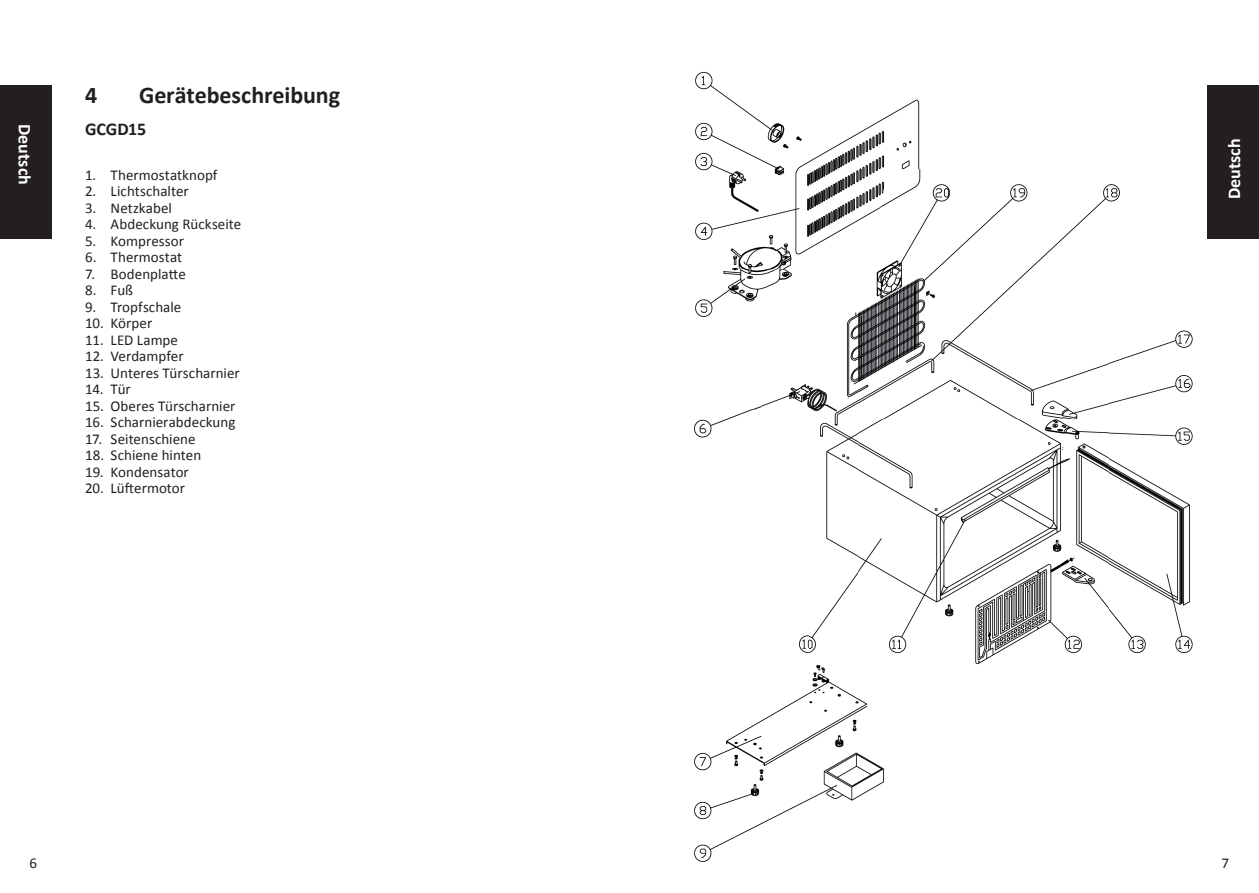
<style>
.page{position:relative;width:1259px;height:893px;background:#fff}
.page>*{position:absolute;margin:0;border:0;box-sizing:border-box;transform-origin:0 0}
.t1{font:700 24px "Calibri";letter-spacing:-.005em;color:#231f20}
.t2{font:700 18px "Calibri";color:#fff}
.t3{font:700 18px "Calibri";letter-spacing:-.005em;color:#231f20}
.t4{font:15px "Calibri";letter-spacing:.005em;color:#231f20}
</style>
<div class="page">
<div style="left:1208px;top:85px;width:51px;height:153px;background:#231f20"></div>
<div style="left:0;top:85px;width:51px;height:153px;background:#231f20"></div>
<img style="left:859px;top:169px;width:349px;height:495px">
<img style="left:809px;top:312px;width:50px;height:341px">
<img style="left:766px;top:384px;width:43px;height:24px">
<img style="left:799px;top:635px;width:10px;height:18px">
<img style="left:694px;top:410px;width:56px;height:28px">
<img style="left:750px;top:404px;width:16px;height:7px">
<img style="left:694px;top:669px;width:190px;height:193px">
<img style="left:816px;top:663px;width:61px;height:6px">
<img style="left:695px;top:71px;width:222px;height:199px">
<img style="left:917px;top:99px;width:3px;height:70px">
<img style="left:695px;top:269px;width:140px;height:54px">
<img style="left:870px;top:169px;width:64px;height:84px">
<p class="t2" style="left:37px;top:124px;width:62px;rotate:90deg">Deutsch</p>
<h1 class="t1" style="left:85px;top:78px;width:14px">4</h1>
<h1 class="t1" style="left:139px;top:78px;width:203px">Gerätebeschreibung</h1>
<p class="t3" style="left:85px;top:116px;width:63px">GCGD15</p>
<p class="t4" style="left:85px;top:164px;width:134px">1. Thermostatknopf</p>
<p class="t4" style="left:85px;top:181px;width:105px">2. Lichtschalter</p>
<p class="t4" style="left:85px;top:197px;width:88px">3. Netzkabel</p>
<p class="t4" style="left:85px;top:214px;width:158px">4. Abdeckung Rückseite</p>
<p class="t4" style="left:85px;top:230px;width:101px">5. Kompressor</p>
<p class="t4" style="left:85px;top:247px;width:99px">6. Thermostat</p>
<p class="t4" style="left:85px;top:263px;width:102px">7. Bodenplatte</p>
<p class="t4" style="left:85px;top:280px;width:50px">8. Fuß</p>
<p class="t4" style="left:85px;top:296px;width:98px">9. Tropfschale</p>
<p class="t4" style="left:85px;top:313px;width:69px">10. Körper</p>
<p class="t4" style="left:85px;top:329px;width:95px">11. LED Lampe</p>
<p class="t4" style="left:85px;top:346px;width:100px">12. Verdampfer</p>
<p class="t4" style="left:85px;top:362px;width:156px">13. Unteres Türscharnier</p>
<p class="t4" style="left:85px;top:379px;width:47px">14. Tür</p>
<p class="t4" style="left:85px;top:395px;width:152px">15. Oberes Türscharnier</p>
<p class="t4" style="left:85px;top:412px;width:152px">16. Scharnierabdeckung</p>
<p class="t4" style="left:85px;top:428px;width:112px">17. Seitenschiene</p>
<p class="t4" style="left:85px;top:445px;width:118px">18. Schiene hinten</p>
<p class="t4" style="left:85px;top:461px;width:105px">19. Kondensator</p>
<p class="t4" style="left:85px;top:478px;width:102px">20. Lüftermotor</p>
<p class="t2" style="left:1221px;top:199px;width:62px;rotate:-90deg">Deutsch</p>
<p class="t4" style="left:30px;top:853px;width:9px">6</p>
<p class="t4" style="left:1221px;top:853px;width:9px">7</p>
</div>
